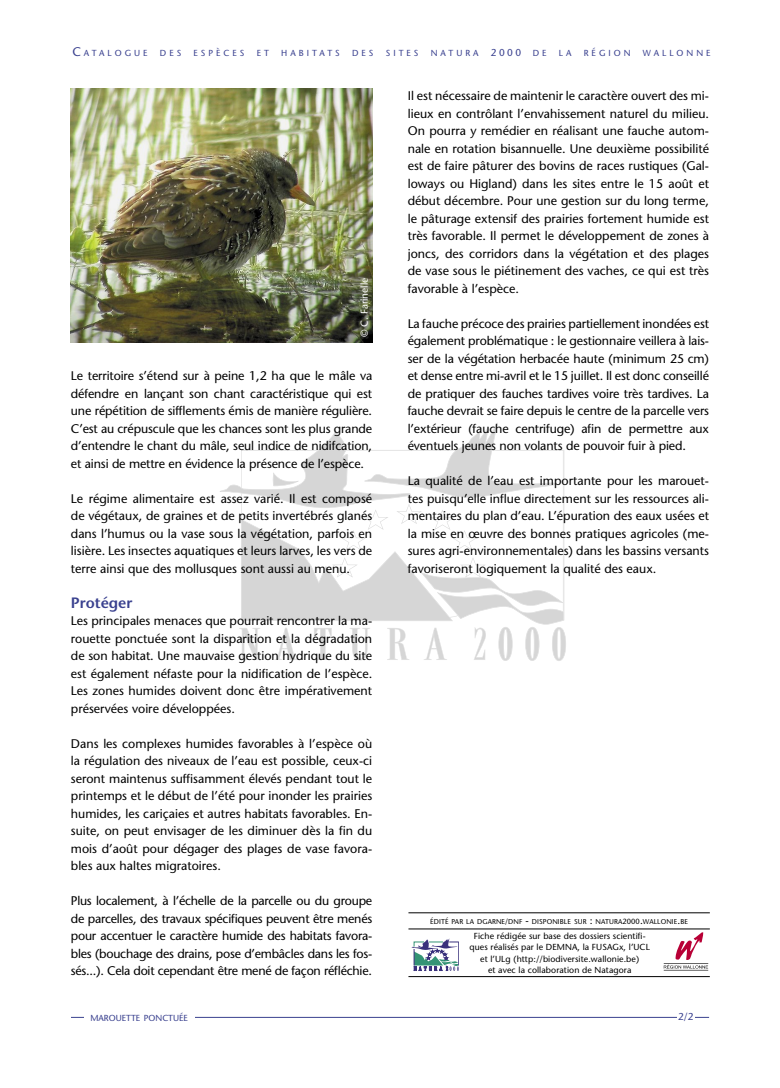
<style>
.page{position:relative;width:780px;height:1088px;background:#fff}
.page>*{position:absolute;margin:0;border:0;box-sizing:border-box;transform-origin:0 0}
.t1{font:600 15px "Stone Sans";color:#3a418f}
.t2{font:12.5px/17.5px "Stone Sans";color:#000;text-align:justify}
.t3{font:10px "Stone Sans";color:#fff}
.t4{font:10px "Stone Sans";color:#3a418f}
.t5{font:8.75px/11.2px "Stone Sans";letter-spacing:.01em;color:#000;text-align:center}
.t6{font:8.75px "Stone Sans";letter-spacing:.345em;color:#3a418f}
.t7{font:8.75px "Stone Sans";color:#3a418f}
.t8{font:7px "Stone Sans";letter-spacing:.015em;color:#000}
.s1{font-size:12.5px}
.s2{font-size:10px}
.s3{font-size:7.5px}
</style>
<div class="page">
<hr style="left:71px;top:1017px;width:638px;height:1px;background:#3a418f">
<div style="left:677px;top:1012px;width:18px;height:10px;background:#fff"></div>
<svg style="left:220px;top:423px;width:346px;height:238px"></svg>
<hr style="left:408px;top:976px;width:301px;height:1px;background:#000">
<hr style="left:408px;top:928px;width:301px;height:1px;background:#000">
<hr style="left:408px;top:912px;width:301px;height:1px;background:#000">
<svg style="left:411px;top:938px;width:48px;height:33px"></svg>
<svg style="left:663px;top:932px;width:45px;height:39px"></svg>
<img style="left:71px;top:89px;width:301px;height:254px">
<div style="left:84px;top:1011px;width:110px;height:34px;background:#fff"></div>
<p class="t6" style="left:72px;top:48px;width:77px"><span class="s1">C</span>ATALOGUE</p>
<p class="t6" style="left:160px;top:48px;width:23px">DES</p>
<p class="t6" style="left:193px;top:48px;width:52px">ESPÈCES</p>
<p class="t6" style="left:257px;top:48px;width:14px">E T</p>
<p class="t6" style="left:281px;top:48px;width:60px">HABITATS</p>
<p class="t6" style="left:352px;top:48px;width:23px">DES</p>
<p class="t6" style="left:386px;top:48px;width:34px">SITES</p>
<p class="t6" style="left:431px;top:48px;width:117px">NATURA <span class="s2">2000</span> DE</p>
<p class="t6" style="left:559px;top:48px;width:14px">L A</p>
<p class="t6" style="left:583px;top:48px;width:48px">RÉGION</p>
<p class="t6" style="left:643px;top:48px;width:69px">WALLONNE</p>
<p class="t3" style="left:358px;top:337px;width:61px;rotate:-90deg">© C. Farinelle</p>
<p class="t2" style="left:71px;top:367px;width:303px">Le territoire s’étend sur à peine 1,2 ha que le mâle va défendre en lançant son chant caractéristique qui est une répétition de sifflements émis de manière régulière.<br>C’est au crépuscule que les chances sont les plus grande d’entendre le chant du mâle, seul indice de nidifcation, et ainsi de mettre en évidence la présence de l’espèce.</p>
<p class="t2" style="left:71px;top:490px;width:303px">Le régime alimentaire est assez varié. Il est composé de végétaux, de graines et de petits invertébrés glanés dans l’humus ou la vase sous la végétation, parfois en lisière. Les insectes aquatiques et leurs larves, les vers de terre ainsi que des mollusques sont aussi au menu.</p>
<p class="t1" style="left:71px;top:593px;width:63px">Protéger</p>
<p class="t2" style="left:71px;top:612px;width:303px">Les principales menaces que pourrait rencontrer la ma&shy;rouette ponctuée sont la disparition et la dégradation de son habitat. Une mauvaise gestion hydrique du site est également néfaste pour la nidification de l’espèce.<br>Les zones humides doivent donc être impérativement préservées voire développées.</p>
<p class="t2" style="left:71px;top:735px;width:303px">Dans les complexes humides favorables à l’espèce où la régulation des niveaux de l’eau est possible, ceux-ci seront maintenus suffisamment élevés pendant tout le printemps et le début de l’été pour inonder les prairies humides, les cariçaies et autres habitats favorables. En&shy;suite, on peut envisager de les diminuer dès la fin du mois d’août pour dégager des plages de vase favora&shy;bles aux haltes migratoires.</p>
<p class="t2" style="left:71px;top:892px;width:303px">Plus localement, à l’échelle de la parcelle ou du groupe de parcelles, des travaux spécifiques peuvent être menés pour accentuer le caractère humide des habitats favora&shy;bles (bouchage des drains, pose d’embâcles dans les fos&shy;sés...). Cela doit cependant être mené de façon réfléchie.</p>
<p class="t7" style="left:90px;top:1012px;width:99px">MAROUETTE PONCTUÉE</p>
<p class="t2" style="left:407px;top:87px;width:303px">Il est nécessaire de maintenir le caractère ouvert des mi&shy;lieux en contrôlant l’envahissement naturel du milieu.<br>On pourra y remédier en réalisant une fauche autom&shy;nale en rotation bisannuelle. Une deuxième possibilité est de faire pâturer des bovins de races rustiques (Gal&shy;loways ou Higland) dans les sites entre le 15 août et début décembre. Pour une gestion sur du long terme, le pâturage extensif des prairies fortement humide est très favorable. Il permet le développement de zones à joncs, des corridors dans la végétation et des plages de vase sous le piétinement des vaches, ce qui est très favorable à l’espèce.</p>
<p class="t2" style="left:407px;top:315px;width:303px">La fauche précoce des prairies partiellement inondées est également problématique : le gestionnaire veillera à lais&shy;ser de la végétation herbacée haute (minimum 25 cm) et dense entre mi-avril et le 15 juillet. Il est donc conseillé de pratiquer des fauches tardives voire très tardives. La fauche devrait se faire depuis le centre de la parcelle vers l’extérieur (fauche centrifuge) afin de permettre aux éventuels jeunes non volants de pouvoir fuir à pied.</p>
<p class="t2" style="left:407px;top:472px;width:303px">La qualité de l’eau est importante pour les marouet&shy;tes puisqu’elle influe directement sur les ressources ali&shy;mentaires du plan d’eau. L’épuration des eaux usées et la mise en œuvre des bonnes pratiques agricoles (me&shy;sures agri-environnementales) dans les bassins versants favoriseront logiquement la qualité des eaux.</p>
<p class="t8" style="left:430px;top:917px;width:259px">ÉDITÉ PAR LA DGARNE<span class="s3">/</span>DNF <span class="s2">-</span> DISPONIBLE SUR <span class="s2">:</span> NATURA<span class="s3">2000</span><span class="s2">.</span>WALLONIE<span class="s2">.</span>BE</p>
<p class="t5" style="left:469px;top:930px;width:182px">Fiche rédigée sur base des dossiers scientifi&shy;ques réalisés par le DEMNA, la FUSAGx, l’UCL et l’ULg (http://biodiversite.wallonie.be)<br>et avec la collaboration de Natagora</p>
<p class="t4" style="left:678px;top:1010px;width:17px">2/2</p>
</div>
